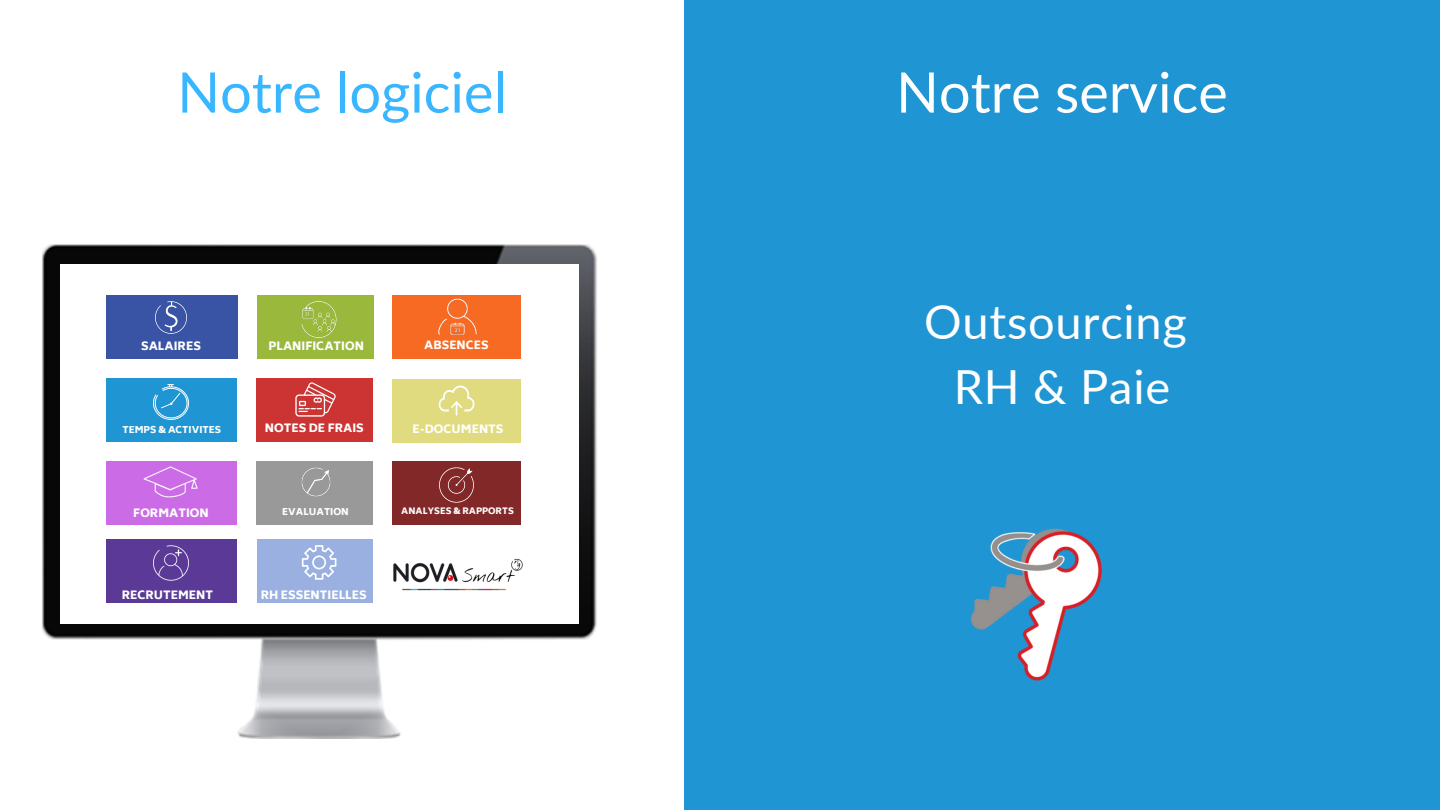
<style>
.page{position:relative;width:1440px;height:810px;background:#fff}
.page>*{position:absolute;margin:0;border:0;box-sizing:border-box;transform-origin:0 0}
.t1{font:56px "Lato";color:#38b6ff}
.t2{font:56px "Lato";color:#fefefe}
.t3{font:47px "Lato";letter-spacing:.015em;color:#fefefe}
.t4{font:800 11.3px "Biryani";color:#fff}
.t5{font:800 11.2px "Biryani";color:#fff}
.t6{font:800 9.3px "Biryani";color:#fff}
.t7{font:800 8.7px "Biryani";color:#fff}
</style>
<div class="page">
<div style="left:684px;top:0;width:756px;height:810px;background:#1f95d3"></div>
<img style="left:42px;top:244px;width:555px;height:495px">
<div style="left:60px;top:264px;width:519px;height:359px;background:#fff"></div>
<div style="left:106px;top:295px;width:132px;height:64px;background:#3a54a5"></div>
<div style="left:257px;top:295px;width:117px;height:64px;background:#99b83c"></div>
<div style="left:392px;top:295px;width:129px;height:64px;background:#f76a23"></div>
<div style="left:106px;top:378px;width:130px;height:64px;background:#1f95d3"></div>
<div style="left:256px;top:378px;width:117px;height:64px;background:#c33"></div>
<div style="left:392px;top:379px;width:129px;height:64px;background:#e1db7f"></div>
<div style="left:106px;top:461px;width:130px;height:64px;background:#cb6ce6"></div>
<div style="left:256px;top:461px;width:117px;height:64px;background:#999"></div>
<div style="left:392px;top:461px;width:129px;height:64px;background:#822828"></div>
<img style="left:155px;top:302px;width:32px;height:31px">
<img style="left:301px;top:302px;width:36px;height:35px">
<img style="left:154px;top:385px;width:34px;height:35px">
<img style="left:295px;top:382px;width:41px;height:35px">
<img style="left:439px;top:385px;width:36px;height:31px">
<img style="left:143px;top:466px;width:55px;height:32px">
<img style="left:301px;top:468px;width:29px;height:29px">
<img style="left:439px;top:468px;width:35px;height:34px">
<img style="left:438px;top:298px;width:39px;height:37px">
<img style="left:393px;top:558px;width:129px;height:32px">
<div style="left:257px;top:539px;width:116px;height:64px;background:#9ab0e0"></div>
<svg style="left:302px;top:545px;width:34px;height:35px"></svg>
<div style="left:106px;top:539px;width:130px;height:64px;background:#5a3a96"></div>
<img style="left:154px;top:545px;width:34px;height:36px">
<img style="left:970px;top:528px;width:132px;height:153px">
<p class="t1" style="left:177px;top:57px;width:331px">Notre logiciel</p>
<p class="t2" style="left:896px;top:57px;width:333px">Notre service</p>
<p class="t4" style="left:141px;top:339px;width:61px">SALAIRES</p>
<p class="t6" style="left:122px;top:424px;width:100px">TEMPS &amp; ACTIVITES</p>
<p class="t4" style="left:269px;top:339px;width:97px">PLANIFICATION</p>
<p class="t5" style="left:424px;top:339px;width:66px">ABSENCES</p>
<p class="t4" style="left:265px;top:421px;width:100px">NOTES DE FRAIS</p>
<p class="t4" style="left:412px;top:423px;width:93px">E-DOCUMENTS</p>
<p class="t4" style="left:133px;top:506px;width:77px">FORMATION</p>
<p class="t6" style="left:282px;top:506px;width:68px">EVALUATION</p>
<p class="t4" style="left:122px;top:588px;width:93px">RECRUTEMENT</p>
<p class="t4" style="left:261px;top:588px;width:108px">RH ESSENTIELLES</p>
<p class="t7" style="left:401px;top:506px;width:114px">ANALYSES &amp; RAPPORTS</p>
<p class="t3" style="left:924px;top:292px;width:264px">Outsourcing</p>
<p class="t3" style="left:954px;top:357px;width:218px">RH &amp; Paie</p>
</div>
